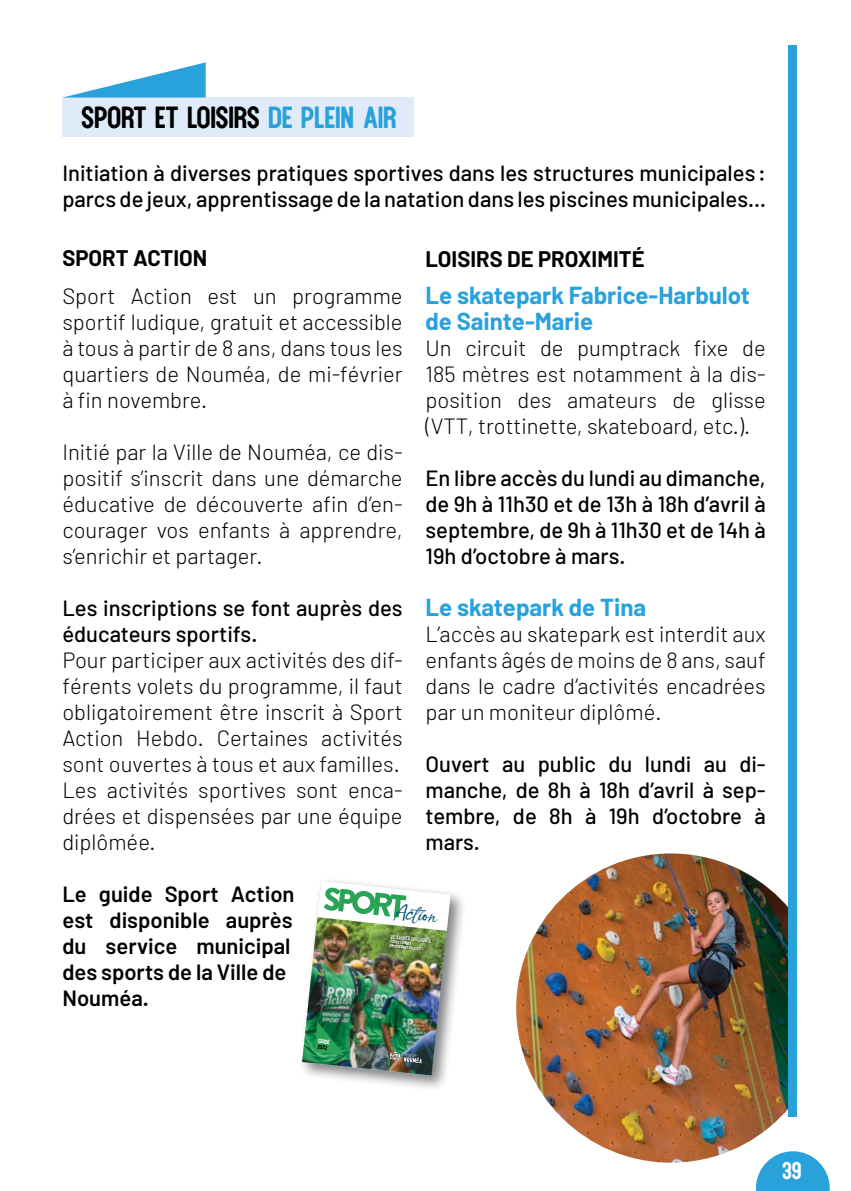
<style>
.page{position:relative;width:851px;height:1191px;background:#fff}
.page>*{position:absolute;margin:0;border:0;box-sizing:border-box;transform-origin:0 0}
.t1{font:28px "Queen Street";letter-spacing:-.01em;color:#000}
.t2{font:700 24px/26px "Barlow";color:#29a1db}
.t3{font:300 22px/26px "Barlow";color:#000;text-align:justify}
.t4{font:500 22px/26px "Barlow";color:#000}
.t5{font:600 22px/26px "Barlow";color:#000}
.t6{font:700 22px "Barlow";color:#000}
.t7{font:22px "Queen Street";color:#fff}
.t8{font:17px "Bright Cheerful";color:#004d77}
.t9{font:5.8px "Queen Street";color:#fff}
.t10{font:5.8px "Queen Street";color:#000}
.t11{font:4.8px "Queen Street";color:#fff}
.t12{font:4px/4.2px "Queen Street";color:#fff}
.s1{color:#29a1db}
</style>
<div class="page">
<svg style="left:756px;top:1151px;width:73px;height:40px"></svg>
<img style="left:516px;top:853px;width:309px;height:309px;border-radius:155px">
<div style="left:62px;top:98px;width:352px;height:39px;background:#dfebf8"></div>
<svg style="left:62px;top:62px;width:144px;height:36px"></svg>
<div style="left:788px;top:818px;width:62px;height:299px;background:#fff"></div>
<div style="left:788px;top:45px;width:9px;height:1072px;background:#29a1db"></div>
<div style="left:298px;top:876px;width:169px;height:215px;background:#000;opacity:.5"></div>
<img style="left:302px;top:880px;width:148px;height:195px">
<p class="t1" style="left:82px;top:101px;width:317px">SPORT ET LOISIRS <span class="s1">DE PLEIN AIR</span></p>
<p class="t4" style="left:62px;top:159px;width:705px">Initiation à diverses pratiques sportives dans les structures municipales : parcs de jeux, apprentissage de la natation dans les piscines municipales…</p>
<p class="t6" style="left:62px;top:245px;width:146px">SPORT ACTION</p>
<p class="t3" style="left:62px;top:282px;width:342px">Sport Action est un programme sportif ludique, gratuit et accessible à tous à partir de 8 ans, dans tous les quartiers de Nouméa, de mi-février à fin novembre.</p>
<p class="t3" style="left:62px;top:438px;width:342px">Initié par la Ville de Nouméa, ce dis&shy;positif s’inscrit dans une démarche éducative de découverte afin d’en&shy;courager vos enfants à apprendre, s’enrichir et partager.</p>
<p class="t4" style="left:62px;top:594px;width:342px">Les inscriptions se font auprès des éducateurs sportifs.</p>
<p class="t3" style="left:62px;top:646px;width:342px;text-align:left">Pour participer aux activités des dif&shy;férents volets du programme, il faut obligatoirement être inscrit à Sport Action Hebdo. Certaines activités sont ouvertes à tous et aux familles.<br>Les activités sportives sont enca&shy;drées et dispensées par une équipe diplômée.</p>
<p class="t5" style="left:62px;top:881px;width:234px">Le guide Sport Action est disponible auprès du service municipal des sports de la Ville de<br>Nouméa.</p>
<p class="t6" style="left:425px;top:245px;width:220px">LOISIRS DE PROXIMITÉ</p>
<p class="t2" style="left:425px;top:282px;width:326px">Le skatepark Fabrice-Harbulot de Sainte-Marie</p>
<p class="t3" style="left:425px;top:334px;width:342px">Un circuit de pumptrack fixe de 185 mètres est notamment à la dis&shy;position des amateurs de glisse (VTT, trottinette, skateboard, etc.).</p>
<p class="t4" style="left:425px;top:464px;width:341px;text-align:justify">En libre accès du lundi au dimanche, de 9h à 11h30 et de 13h à 18h d’avril à septembre, de 9h à 11h30 et de 14h à 19h d’octobre à mars.</p>
<p class="t2" style="left:425px;top:594px;width:222px">Le skatepark de Tina</p>
<p class="t3" style="left:425px;top:620px;width:342px">L’accès au skatepark est interdit aux enfants âgés de moins de 8 ans, sauf dans le cadre d’activités encadrées par un moniteur diplômé.</p>
<p class="t4" style="left:425px;top:750px;width:342px;text-align:justify">Ouvert au public du lundi au di&shy;manche, de 8h à 18h d’avril à sep&shy;tembre, de 8h à 19h d’octobre à mars.</p>
<p class="t8" style="left:394px;top:901px;width:45px;rotate:6deg">Action</p>
<p class="t11" style="left:391px;top:934px;width:42px;rotate:6deg">25 sports différents</p>
<p class="t12" style="left:390px;top:939px;width:35px;rotate:6deg">Toute l’année<br>Entièrement gratuit !</p>
<p class="t9" style="left:318px;top:1037px;width:13px;rotate:6deg">GUIDE</p>
<p class="t10" style="left:318px;top:1043px;width:12px;rotate:6deg">2022</p>
<p class="t7" style="left:782px;top:1157px;width:21px">39</p>
</div>
